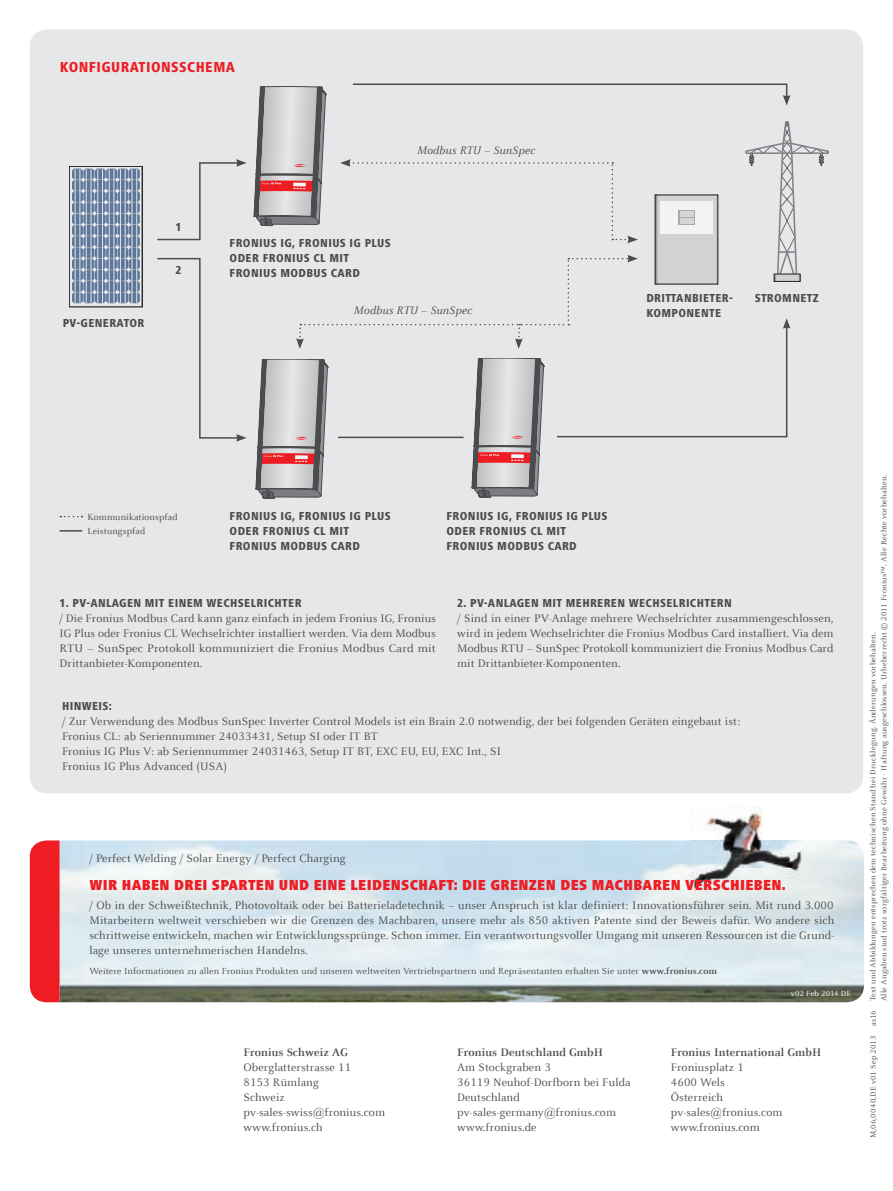
<style>
.page{position:relative;width:893px;height:1191px;background:#fff}
.page>*{position:absolute;margin:0;border:0;box-sizing:border-box;transform-origin:0 0}
.t1{font:900 condensed 15px "Frutiger Next LTW1 G";letter-spacing:.02em;color:#ee1d23}
.t2{font:800 condensed 15px "Frutiger Next LTW1 G";letter-spacing:.03em;color:#ee1d23}
.t3{font:12px/15px "Celeste Offc Pro";letter-spacing:.01em;color:#4b4c4d}
.t4{font:800 condensed 12px/15px "Frutiger Next LTW1 G";letter-spacing:.03em;color:#4b4c4d}
.t5{font:700 12px "Celeste Offc Pro";letter-spacing:.01em;color:#4b4c4d}
.t6{font:italic 12px "Celeste Offc Pro";letter-spacing:.01em;color:#4b4c4d}
.t7{font:9.75px/14.2px "Celeste Offc Pro";letter-spacing:.01em;color:#4b4c4d}
.t8{font:8.25px/11.2px "Celeste Offc Pro";letter-spacing:.025em;color:#4b4c4d}
.t9{font:8.25px "Celeste Offc Pro";letter-spacing:.01em;color:#fff}
.s1{font-weight:700}
</style>
<div class="page">
<img style="left:60px;top:840px;width:804px;height:162px">
<img style="left:691px;top:808px;width:113px;height:88px">
<div style="left:30px;top:840px;width:30px;height:162px;background:#ee1d23"></div>
<div style="left:30px;top:30px;width:833px;height:763px;background:#e6e7e9;border-radius:17px"></div>
<div style="left:69px;top:166px;width:74px;height:141px;border:1px solid #231f20"></div>
<svg style="left:70px;top:167px;width:71px;height:139px"></svg>
<svg style="left:72px;top:169px;width:68px;height:134px;background:#7b90ab"></svg>
<hr style="left:75px;top:169px;width:1px;height:134px;background:#e6e7e9">
<hr style="left:80px;top:169px;width:1px;height:134px;background:#e6e7e9">
<hr style="left:86px;top:169px;width:1px;height:134px;background:#e6e7e9">
<hr style="left:91px;top:169px;width:1px;height:134px;background:#e6e7e9">
<hr style="left:98px;top:169px;width:1px;height:134px;background:#e6e7e9">
<hr style="left:102px;top:169px;width:1px;height:134px;background:#e6e7e9">
<hr style="left:109px;top:169px;width:1px;height:134px;background:#e6e7e9">
<hr style="left:114px;top:169px;width:1px;height:134px;background:#e6e7e9">
<hr style="left:120px;top:169px;width:1px;height:134px;background:#e6e7e9">
<hr style="left:125px;top:169px;width:1px;height:134px;background:#e6e7e9">
<hr style="left:132px;top:169px;width:1px;height:134px;background:#e6e7e9">
<hr style="left:136px;top:169px;width:1px;height:134px;background:#e6e7e9">
<svg style="left:157px;top:159px;width:90px;height:82px"></svg>
<svg style="left:60px;top:516px;width:23px;height:1px"></svg>
<svg style="left:60px;top:530px;width:22px;height:1px"></svg>
<svg style="left:157px;top:257px;width:90px;height:185px"></svg>
<svg style="left:254px;top:83px;width:575px;height:415px"></svg>
<p class="t2" style="left:60px;top:58px;width:177px">KONFIGURATIONSSCHEMA</p>
<p class="t4" style="left:176px;top:220px;width:8px">1</p>
<p class="t4" style="left:176px;top:262px;width:8px">2</p>
<p class="t6" style="left:417px;top:143px;width:120px">Modbus RTU – SunSpec</p>
<p class="t4" style="left:230px;top:235px;width:163px">FRONIUS IG, FRONIUS IG PLUS<br>ODER FRONIUS CL MIT<br>FRONIUS MODBUS CARD</p>
<p class="t4" style="left:63px;top:315px;width:83px">PV-GENERATOR</p>
<p class="t6" style="left:354px;top:303px;width:120px">Modbus RTU – SunSpec</p>
<p class="t4" style="left:646px;top:290px;width:88px">DRITTANBIETER-</p>
<p class="t4" style="left:755px;top:290px;width:66px">STROMNETZ</p>
<p class="t4" style="left:646px;top:305px;width:76px">KOMPONENTE</p>
<p class="t7" style="left:87px;top:509px;width:92px">Kommunikationspfad<br>Leistungspfad</p>
<p class="t4" style="left:230px;top:508px;width:163px">FRONIUS IG, FRONIUS IG PLUS<br>ODER FRONIUS CL MIT<br>FRONIUS MODBUS CARD</p>
<p class="t4" style="left:446px;top:508px;width:163px">FRONIUS IG, FRONIUS IG PLUS<br>ODER FRONIUS CL MIT<br>FRONIUS MODBUS CARD</p>
<p class="t4" style="left:60px;top:596px;width:244px">1. PV-ANLAGEN MIT EINEM WECHSELRICHTER</p>
<p class="t3" style="left:60px;top:611px;width:378px;text-align:justify">/ Die Fronius Modbus Card kann ganz einfach in jedem Fronius IG, Fronius IG Plus oder Fronius CL Wechselrichter installiert werden. Via dem Modbus RTU – SunSpec Protokoll kommuniziert die Fronius Modbus Card mit Drittanbieter-Komponenten.</p>
<p class="t4" style="left:457px;top:596px;width:276px">2. PV-ANLAGEN MIT MEHREREN WECHSELRICHTERN</p>
<p class="t3" style="left:457px;top:611px;width:378px;text-align:justify">/ Sind in einer PV-Anlage mehrere Wechselrichter zusammengeschlossen, wird in jedem Wechselrichter die Fronius Modbus Card installiert. Via dem Modbus RTU – SunSpec Protokoll kommuniziert die Fronius Modbus Card mit Drittanbieter-Komponenten.</p>
<p class="t4" style="left:62px;top:698px;width:15px">HINWEIS</p>
<p class="t4" style="left:109px;top:698px;width:4px">:</p>
<p class="t3" style="left:62px;top:713px;width:680px">/ Zur Verwendung des Modbus SunSpec Inverter Control Models ist ein Brain 2.0 notwendig, der bei folgenden Geräten eingebaut ist:<br>Fronius CL: ab Seriennummer 24033431, Setup SI oder IT BT<br>Fronius IG Plus V: ab Seriennummer 24031463, Setup IT BT, EXC EU, EU, EXC Int., SI<br>Fronius IG Plus Advanced (USA)</p>
<p class="t3" style="left:89px;top:850px;width:258px">/ Perfect Welding / Solar Energy / Perfect Charging</p>
<p class="t1" style="left:89px;top:876px;width:698px">WIR HABEN DREI SPARTEN UND EINE LEIDENSCHAFT: DIE GRENZEN DES MACHBAREN VERSCHIEBEN.</p>
<p class="t3" style="left:89px;top:897px;width:746px;text-align:justify">/ Ob in der Schweißtechnik, Photovoltaik oder bei Batterieladetechnik − unser Anspruch ist klar definiert: Innovationsführer sein. Mit rund 3.000<br>Mitarbeitern weltweit verschieben wir die Grenzen des Machbaren, unsere mehr als 850 aktiven Patente sind der Beweis dafür. Wo andere sich schrittweise entwickeln, machen wir Entwicklungssprünge. Schon immer. Ein verantwortungsvoller Umgang mit unseren Ressourcen ist die Grund&shy;lage unseres unternehmerischen Handelns.</p>
<p class="t7" style="left:89px;top:963px;width:629px">Weitere Informationen zu allen Fronius Produkten und unseren weltweiten Vertriebspartnern und Repräsentanten erhalten Sie unter <span class="s1">www.fronius.com</span></p>
<p class="t5" style="left:243px;top:1045px;width:106px">Fronius Schweiz AG</p>
<p class="t3" style="left:243px;top:1059px;width:143px">Oberglatterstrasse 11<br>8153 Rümlang<br>Schweiz pv-sales-swiss@fronius.com www.fronius.ch</p>
<p class="t5" style="left:457px;top:1045px;width:147px">Fronius Deutschland GmbH</p>
<p class="t3" style="left:457px;top:1059px;width:175px">Am Stockgraben 3<br>36119 Neuhof-Dorfborn bei Fulda<br>Deutschland pv-sales-germany@fronius.com www.fronius.de</p>
<p class="t9" style="left:791px;top:988px;width:62px">v02 Feb 2014 DE</p>
<p class="t5" style="left:671px;top:1045px;width:152px">Fronius International GmbH</p>
<p class="t3" style="left:671px;top:1059px;width:113px">Froniusplatz 1<br>4600 Wels<br>Österreich pv-sales@fronius.com www.fronius.com</p>
<p class="t8" style="left:867px;top:1001px;width:528px;rotate:-90deg">Text und Abbildungen entsprechen dem technischen Stand bei Drucklegung. Änderungen vorbehalten.<br>Alle Angaben sind trotz sorgfältiger Bearbeitung ohne Gewähr - Haftung ausgeschlossen. Urheberrecht © 2011 Fronius™. Alle Rechte vorbehalten.</p>
<p class="t8" style="left:868px;top:1026px;width:17px;rotate:-90deg">as16</p>
<p class="t8" style="left:868px;top:1138px;width:104px;rotate:-90deg">M,06,0040,DE v01 Sep 2013</p>
</div>
